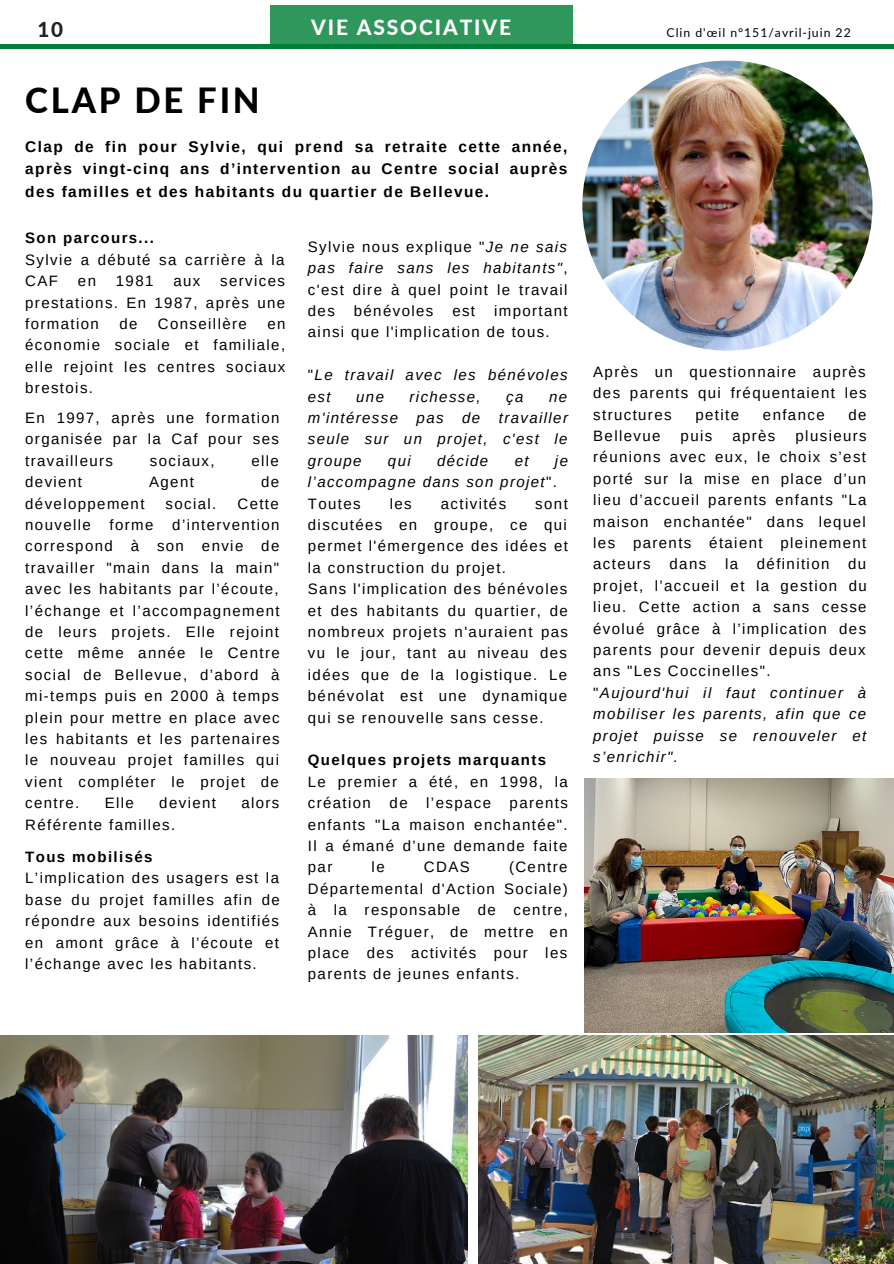
<style>
.page{position:relative;width:894px;height:1264px;background:#fff}
.page>*{position:absolute;margin:0;border:0;box-sizing:border-box;transform-origin:0 0}
.t1{font:800 34.65px "Lato";letter-spacing:.08em;color:#000}
.t2{font:800 21px "Lato";letter-spacing:.09em;color:#fff}
.t3{font:800 20.55px "Lato";color:#222}
.t4{font:700 15.45px/22.5px "Arimo";letter-spacing:.09em;color:#000;text-align:justify}
.t5{font:15px/21.5px "Arimo";letter-spacing:.09em;color:#000;text-align:justify}
.t6{font:italic 15px/21.5px "Arimo";letter-spacing:.09em;color:#000;text-align:justify}
.t7{font:700 15px "Arimo";letter-spacing:.095em;color:#000}
.t8{font:12.3px "Lato";letter-spacing:.08em;color:#000}
.s1{font-style:italic}
.s2{font-style:normal}
</style>
<div class="page">
<div style="left:270px;top:6px;width:302px;height:39px;background:#2f975b"></div>
<hr style="left:0;top:45px;width:893px;height:3px;background:#008037">
<img style="left:584px;top:778px;width:309px;height:254px">
<img style="left:0;top:1035px;width:467px;height:228px">
<img style="left:478px;top:1035px;width:415px;height:228px">
<img style="left:582px;top:60px;width:290px;height:290px;border-radius:50%">
<p class="t3" style="left:38px;top:16px;width:27px">10</p>
<p class="t2" style="left:311px;top:14px;width:201px">VIE ASSOCIATIVE</p>
<p class="t8" style="left:666px;top:25px;width:186px">Clin d'œil n°151/avril-juin 22</p>
<p class="t1" style="left:25px;top:79px;width:236px">CLAP DE FIN</p>
<p class="t4" style="left:25px;top:135px;width:543px">Clap de fin pour Sylvie, qui prend sa retraite cette année, après vingt-cinq ans d’intervention au Centre social auprès des familles et des habitants du quartier de Bellevue.</p>
<p class="t7" style="left:25px;top:230px;width:130px">Son parcours...</p>
<p class="t5" style="left:25px;top:249px;width:260px">Sylvie a débuté sa carrière à la<br>CAF</p>
<p class="t5" style="left:25px;top:270px;width:261px;text-indent:195px">services prestations. En 1987, après une formation</p>
<p class="t5" style="left:78px;top:270px;width:20px">en</p>
<p class="t5" style="left:116px;top:270px;width:39px">1981</p>
<p class="t5" style="left:173px;top:270px;width:28px">aux</p>
<p class="t5" style="left:119px;top:313px;width:20px">de</p>
<p class="t5" style="left:158px;top:313px;width:90px">Conseillère</p>
<p class="t5" style="left:25px;top:313px;width:261px;text-indent:242px">en économie sociale et familiale, elle rejoint les centres sociaux brestois.</p>
<p class="t5" style="left:25px;top:407px;width:256px">En 1997, après une formation organisée par la Caf pour ses travailleurs</p>
<p class="t5" style="left:150px;top:450px;width:66px">sociaux,</p>
<p class="t5" style="left:251px;top:450px;width:29px">elle</p>
<p class="t5" style="left:25px;top:471px;width:58px">devient</p>
<p class="t5" style="left:149px;top:471px;width:46px">Agent</p>
<p class="t5" style="left:261px;top:471px;width:20px">de</p>
<p class="t5" style="left:25px;top:492px;width:121px">développement</p>
<p class="t5" style="left:165px;top:492px;width:52px">social.</p>
<p class="t5" style="left:25px;top:492px;width:256px;text-indent:212px">Cette nouvelle forme d’intervention correspond à son envie de travailler "main dans la main" avec les habitants par l’écoute, l’échange et l’accompagnement de leurs projets. Elle rejoint cette même année le Centre social de Bellevue, d’abord à mi-temps puis en 2000 à temps plein pour mettre en place avec les habitants et les partenaires le nouveau projet familles qui vient compléter le projet de centre.</p>
<p class="t5" style="left:105px;top:792px;width:31px">Elle</p>
<p class="t5" style="left:159px;top:792px;width:58px">devient</p>
<p class="t5" style="left:241px;top:792px;width:40px">alors</p>
<p class="t5" style="left:25px;top:813px;width:151px">Référente familles.</p>
<p class="t7" style="left:25px;top:848px;width:129px">Tous mobilisés</p>
<p class="t5" style="left:25px;top:867px;width:256px">L’implication des usagers est la base du projet familles afin de répondre aux besoins identifiés en amont grâce à l’écoute et l’échange avec les habitants.</p>
<p class="t5" style="left:308px;top:236px;width:261px">Sylvie nous explique "<span class="s1">Je ne sais pas faire sans les habitants"</span>, c'est dire à quel point le travail des</p>
<p class="t5" style="left:354px;top:300px;width:81px">bénévoles</p>
<p class="t5" style="left:452px;top:300px;width:24px">est</p>
<p class="t5" style="left:308px;top:300px;width:261px;text-indent:186px">important ainsi que l'implication de tous.</p>
<p class="t6" style="left:308px;top:364px;width:261px"><span class="s2">"</span>Le travail avec les bénévoles est</p>
<p class="t6" style="left:356px;top:385px;width:29px">une</p>
<p class="t6" style="left:409px;top:385px;width:73px">richesse,</p>
<p class="t6" style="left:506px;top:385px;width:19px">ça</p>
<p class="t6" style="left:308px;top:385px;width:261px;text-indent:241px">ne m'intéresse pas de travailler seule sur un projet, c'est le groupe</p>
<p class="t6" style="left:388px;top:450px;width:24px">qui</p>
<p class="t6" style="left:437px;top:450px;width:53px">décide</p>
<p class="t6" style="left:514px;top:450px;width:15px">et</p>
<p class="t6" style="left:308px;top:450px;width:261px;text-indent:247px">je l’accompagne dans son projet<span class="s2">".</span></p>
<p class="t5" style="left:308px;top:492px;width:54px">Toutes</p>
<p class="t5" style="left:390px;top:492px;width:23px">les</p>
<p class="t5" style="left:441px;top:492px;width:67px">activités</p>
<p class="t5" style="left:308px;top:492px;width:261px;text-indent:227px">sont discutées en groupe, ce qui permet l'émergence des idées et la construction du projet.</p>
<p class="t5" style="left:308px;top:578px;width:261px">Sans l'implication des bénévoles et des habitants du quartier, de nombreux projets n'auraient pas vu le jour, tant au niveau des idées que de la logistique. Le bénévolat est une dynamique qui se renouvelle sans cesse.</p>
<p class="t7" style="left:308px;top:751px;width:239px">Quelques projets marquants</p>
<p class="t5" style="left:308px;top:771px;width:261px">Le premier a été, en 1998, la création de l’espace parents enfants "La maison enchantée".<br>Il a émané d’une demande faite par</p>
<p class="t5" style="left:308px;top:856px;width:261px;text-indent:201px">(Centre Départemental d'Action Sociale) à la responsable de centre, Annie Tréguer, de mettre en place des activités pour les parents de jeunes enfants.</p>
<p class="t5" style="left:371px;top:856px;width:15px">le</p>
<p class="t5" style="left:424px;top:856px;width:47px">CDAS</p>
<p class="t5" style="left:593px;top:361px;width:275px">Après un questionnaire auprès des parents qui fréquentaient les structures</p>
<p class="t5" style="left:695px;top:403px;width:45px">petite</p>
<p class="t5" style="left:762px;top:403px;width:63px">enfance</p>
<p class="t5" style="left:848px;top:403px;width:20px">de</p>
<p class="t5" style="left:593px;top:425px;width:69px">Bellevue</p>
<p class="t5" style="left:680px;top:425px;width:33px">puis</p>
<p class="t5" style="left:732px;top:425px;width:45px">après</p>
<p class="t5" style="left:593px;top:425px;width:275px;text-indent:202px">plusieurs réunions avec eux, le choix s’est porté sur la mise en place d’un lieu d’accueil parents enfants "La maison enchantée" dans lequel les parents étaient pleinement acteurs dans la définition du projet, l’accueil et la gestion du lieu. Cette action a sans cesse évolué grâce à l’implication des parents pour devenir depuis deux ans "Les Coccinelles".</p>
<p class="t6" style="left:593px;top:681px;width:274px"><span class="s2">"</span>Aujourd'hui il faut continuer à mobiliser les parents, afin que ce projet puisse se renouveler et s’enrichir".</p>
</div>
